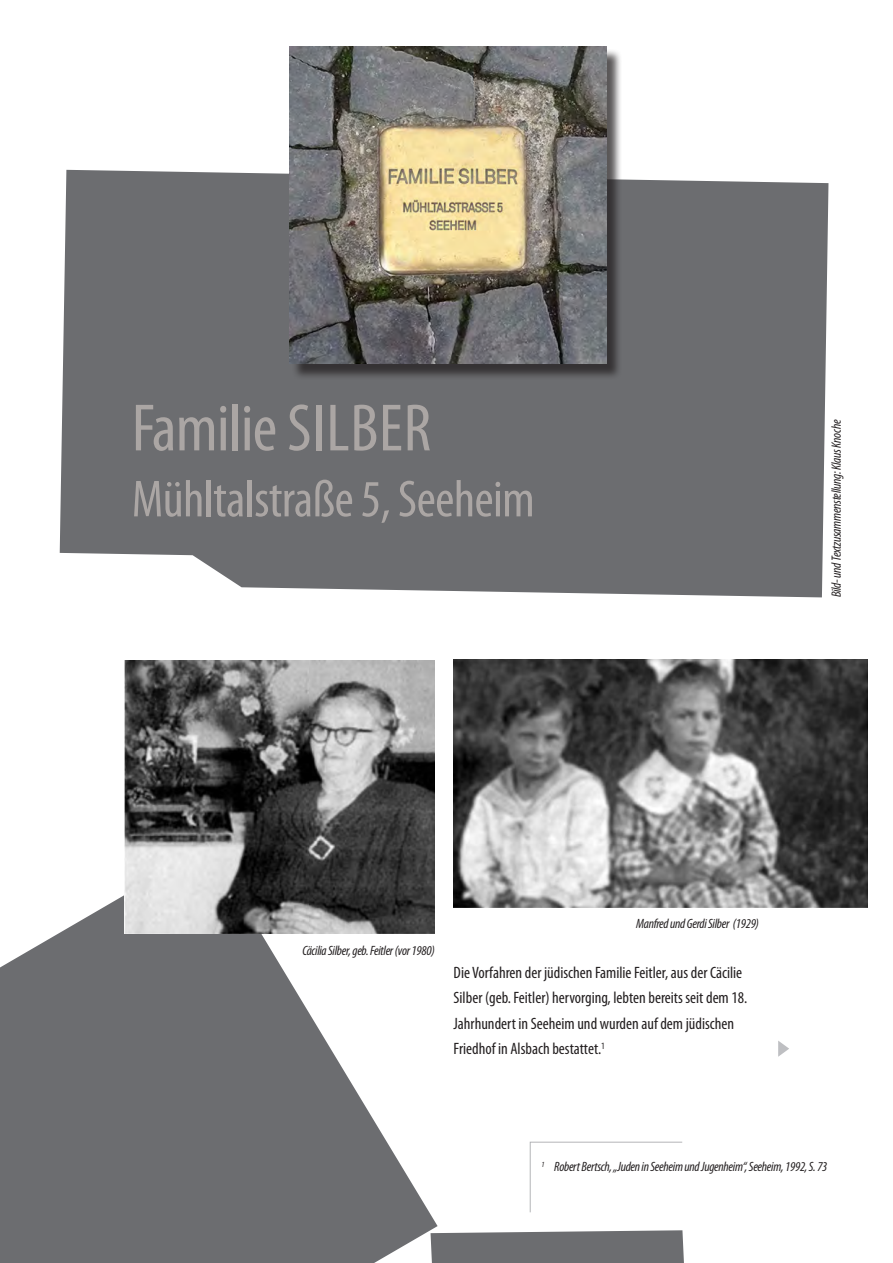
<style>
.page{position:relative;width:893px;height:1263px;background:#fff}
.page>*{position:absolute;margin:0;border:0;box-sizing:border-box;transform-origin:0 0}
.Head1{font:condensed 67.5px "Myriad Pro";letter-spacing:-.01em;color:#aba6a4}
.Head1-2{font:condensed 52.5px "Myriad Pro";letter-spacing:-.01em;color:#aba6a4}
.Head1-3{font:condensed 16.5px/25.5px "Myriad Pro";color:#231f20}
.t1{font:italic condensed 13.5px "Myriad Pro";letter-spacing:-.02em;color:#231f20}
</style>
<div class="page">
<svg style="left:0;top:846px;width:438px;height:417px;fill:#6c6d70"></svg>
<div style="left:60px;top:170px;width:768px;height:427px;background:#6c6d70"></div>
<div style="left:291px;top:49px;width:331px;height:331px;background:#231f20;opacity:.75"></div>
<img style="left:289px;top:47px;width:317px;height:317px">
<svg style="left:431px;top:1230px;width:253px;height:33px;background:#747578"></svg>
<svg style="left:529px;top:1141px;width:154px;height:72px"></svg>
<img style="left:125px;top:660px;width:310px;height:274px">
<img style="left:454px;top:659px;width:413px;height:248px">
<svg style="left:778px;top:1041px;width:11px;height:16px"></svg>
<p class="Head1" style="left:132px;top:387px;width:301px">Familie SILBER</p>
<p class="Head1-2" style="left:132px;top:467px;width:404px">Mühltalstraße 5, Seeheim</p>
<p class="t1" style="left:828px;top:597px;width:179px;rotate:-90deg">Bild- und Textzusammenstellung: Klaus Knoche</p>
<p class="t1" style="left:302px;top:943px;width:134px">Cäcilia Silber, geb. Feitler (vor 1980)</p>
<p class="t1" style="left:636px;top:915px;width:124px">Manfred und Gerdi Silber (1929)</p>
<p class="Head1-3" style="left:454px;top:959px;width:295px">Die Vorfahren der jüdischen Familie Feitler, aus der Cäcilie Silber (geb. Feitler) hervorging, lebten bereits seit dem 18.<br>Jahrhundert in Seeheim und wurden auf dem jüdischen Friedhof in Alsbach bestattet.<sup>1</sup></p>
<p class="t1" style="left:541px;top:1158px;width:287px"><sup>1</sup> Robert Bertsch, „Juden in Seeheim und Jugenheim“, Seeheim, 1992, S. 73</p>
</div>
